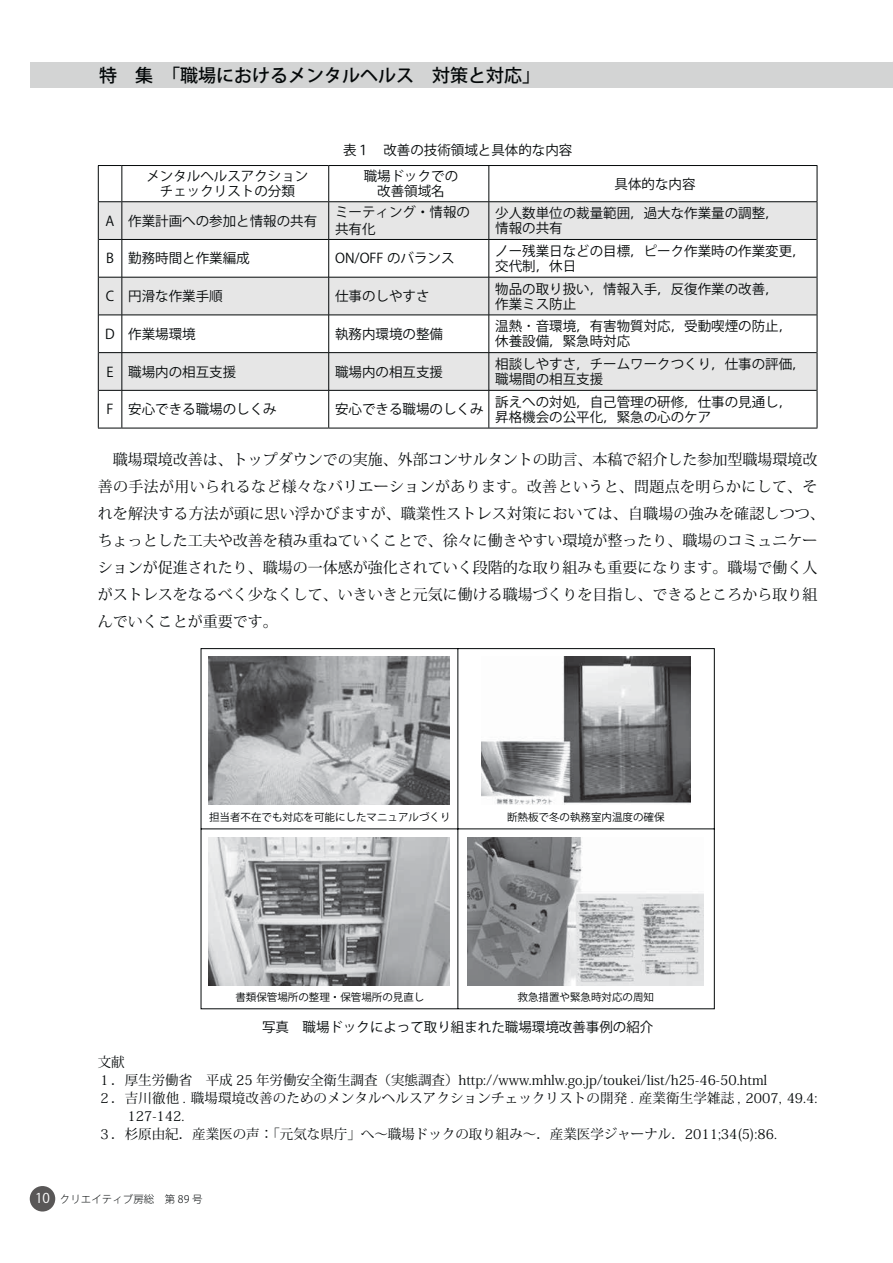
<style>
.page{position:relative;width:893px;height:1263px;background:#fff}
.page>*{position:absolute;margin:0;border:0;box-sizing:border-box;transform-origin:0 0}
.t1{font:18px "Koz Go Pr 6 N Medium 90 msp RKSJ H";color:#040809}
.t2{font:15px/27px "Koz Min Pro Regular 90 msp RKSJ H";color:#040809}
.t3{font:13.5px/15px "Koz Go Pr 6 N Regular 90 msp RKSJ H";color:#040809}
.t4{font:13.5px "Koz Min Pr 6 N Regular 90 msp RKSJ H";color:#040809}
.t5{font:10.5px "Koz Go Pr 6 N Regular 90 msp RKSJ H";color:#040809}
.t6{font:10.5px "Koz Go Pr 6 N Light 90 msp RKSJ H";color:#040809}
.s1{font-family:"Koz Go Pr 6 N Regular 90 msp RKSJ H";font-size:13.5px;color:#fff}
</style>
<div class="page">
<div style="left:30px;top:1186px;width:25px;height:26px;background:#595757;border-radius:50%"></div>
<div style="left:30px;top:62px;width:863px;height:25px;background:#d3d4d4"></div>
<svg style="left:99px;top:202px;width:718px;height:188px;fill:#e6e6e6"></svg>
<svg style="left:98px;top:165px;width:24px;height:1px"></svg>
<hr style="left:98px;top:166px;width:1px;height:35px;background:#040809">
<hr style="left:122px;top:165px;width:207px;height:1px;background:#040809">
<hr style="left:329px;top:165px;width:488px;height:1px;background:#040809">
<hr style="left:817px;top:166px;width:1px;height:35px;background:#040809">
<hr style="left:98px;top:202px;width:1px;height:37px;background:#040809">
<hr style="left:817px;top:202px;width:1px;height:37px;background:#040809">
<hr style="left:98px;top:239px;width:1px;height:38px;background:#040809">
<hr style="left:817px;top:239px;width:1px;height:38px;background:#040809">
<hr style="left:98px;top:277px;width:1px;height:38px;background:#040809">
<hr style="left:817px;top:277px;width:1px;height:38px;background:#040809">
<hr style="left:98px;top:315px;width:1px;height:38px;background:#040809">
<hr style="left:817px;top:315px;width:1px;height:38px;background:#040809">
<hr style="left:98px;top:353px;width:1px;height:37px;background:#040809">
<hr style="left:817px;top:353px;width:1px;height:37px;background:#040809">
<hr style="left:98px;top:390px;width:1px;height:38px;background:#040809">
<hr style="left:817px;top:390px;width:1px;height:38px;background:#040809">
<svg style="left:98px;top:428px;width:24px;height:1px"></svg>
<hr style="left:122px;top:428px;width:207px;height:1px;background:#040809">
<hr style="left:329px;top:428px;width:488px;height:1px;background:#040809">
<hr style="left:122px;top:166px;width:1px;height:35px;background:#040809">
<hr style="left:328px;top:166px;width:1px;height:35px;background:#040809">
<hr style="left:489px;top:166px;width:1px;height:35px;background:#040809">
<hr style="left:122px;top:202px;width:1px;height:37px;background:#040809">
<hr style="left:328px;top:202px;width:1px;height:37px;background:#040809">
<hr style="left:489px;top:202px;width:1px;height:37px;background:#040809">
<svg style="left:99px;top:239px;width:23px;height:1px"></svg>
<hr style="left:122px;top:239px;width:207px;height:1px;background:#040809">
<hr style="left:122px;top:240px;width:1px;height:37px;background:#040809">
<hr style="left:329px;top:239px;width:160px;height:1px;background:#040809">
<hr style="left:328px;top:240px;width:1px;height:37px;background:#040809">
<hr style="left:489px;top:239px;width:328px;height:1px;background:#040809">
<hr style="left:489px;top:240px;width:1px;height:37px;background:#040809">
<svg style="left:99px;top:277px;width:23px;height:1px"></svg>
<hr style="left:122px;top:277px;width:207px;height:1px;background:#040809">
<hr style="left:122px;top:277px;width:1px;height:38px;background:#040809">
<hr style="left:329px;top:277px;width:160px;height:1px;background:#040809">
<hr style="left:328px;top:277px;width:1px;height:38px;background:#040809">
<hr style="left:489px;top:277px;width:328px;height:1px;background:#040809">
<hr style="left:489px;top:277px;width:1px;height:38px;background:#040809">
<svg style="left:99px;top:315px;width:23px;height:1px"></svg>
<hr style="left:122px;top:315px;width:207px;height:1px;background:#040809">
<hr style="left:122px;top:315px;width:1px;height:37px;background:#040809">
<hr style="left:329px;top:315px;width:160px;height:1px;background:#040809">
<hr style="left:328px;top:315px;width:1px;height:37px;background:#040809">
<hr style="left:489px;top:315px;width:328px;height:1px;background:#040809">
<hr style="left:489px;top:315px;width:1px;height:37px;background:#040809">
<svg style="left:99px;top:352px;width:23px;height:1px"></svg>
<hr style="left:122px;top:352px;width:207px;height:1px;background:#040809">
<hr style="left:122px;top:353px;width:1px;height:37px;background:#040809">
<hr style="left:329px;top:352px;width:160px;height:1px;background:#040809">
<hr style="left:328px;top:353px;width:1px;height:37px;background:#040809">
<hr style="left:489px;top:352px;width:328px;height:1px;background:#040809">
<hr style="left:489px;top:353px;width:1px;height:37px;background:#040809">
<svg style="left:99px;top:390px;width:23px;height:1px"></svg>
<hr style="left:122px;top:390px;width:207px;height:1px;background:#040809">
<hr style="left:122px;top:391px;width:1px;height:37px;background:#040809">
<hr style="left:329px;top:390px;width:160px;height:1px;background:#040809">
<hr style="left:328px;top:391px;width:1px;height:37px;background:#040809">
<hr style="left:489px;top:390px;width:328px;height:1px;background:#040809">
<hr style="left:489px;top:391px;width:1px;height:37px;background:#040809">
<svg style="left:98px;top:201px;width:24px;height:1px"></svg>
<hr style="left:122px;top:201px;width:207px;height:1px;background:#040809">
<hr style="left:329px;top:201px;width:488px;height:1px;background:#040809">
<svg style="left:200px;top:648px;width:515px;height:361px"></svg>
<img style="left:208px;top:656px;width:242px;height:149px">
<img style="left:208px;top:837px;width:242px;height:149px">
<img style="left:481px;top:656px;width:209px;height:149px">
<img style="left:468px;top:837px;width:235px;height:149px">
<h1 class="t1" style="left:99px;top:68px;width:442px">特　集　「職場におけるメンタルヘルス　対策と対応」</h1>
<p class="t3" style="left:343px;top:144px;width:231px">表１　改善の技術領域と具体的な内容</p>
<p class="t3" style="left:146px;top:171px;width:163px;text-align:center">メンタルヘルスアクションチェックリストの分類</p>
<p class="t3" style="left:364px;top:171px;width:96px;text-align:center">職場ドックでの改善領域名</p>
<p class="t3" style="left:614px;top:178px;width:82px">具体的な内容</p>
<p class="t3" style="left:106px;top:215px;width:213px">A 作業計画への参加と情報の共有</p>
<p class="t3" style="left:335px;top:206px;width:136px;line-height:16.5px">ミーティング・情報の共有化</p>
<p class="t3" style="left:495px;top:207px;width:285px">少人数単位の裁量範囲，過大な作業量の調整，情報の共有</p>
<p class="t3" style="left:106px;top:253px;width:145px">B 勤務時間と作業編成</p>
<p class="t3" style="left:335px;top:253px;width:121px">ON/OFF のバランス</p>
<p class="t3" style="left:495px;top:245px;width:312px">ノー残業日などの目標，ピーク作業時の作業変更，交代制，休日</p>
<p class="t3" style="left:106px;top:290px;width:118px">C 円滑な作業手順</p>
<p class="t3" style="left:335px;top:290px;width:96px">仕事のしやすさ</p>
<p class="t3" style="left:495px;top:283px;width:285px">物品の取り扱い，情報入手，反復作業の改善，作業ミス防止</p>
<p class="t3" style="left:105px;top:328px;width:92px">D 作業場環境</p>
<p class="t3" style="left:335px;top:328px;width:109px">執務内環境の整備</p>
<p class="t3" style="left:495px;top:321px;width:298px">温熱･音環境，有害物質対応，受動喫煙の防止，休養設備，緊急時対応</p>
<p class="t3" style="left:107px;top:366px;width:131px">E 職場内の相互支援</p>
<p class="t3" style="left:335px;top:366px;width:109px">職場内の相互支援</p>
<p class="t3" style="left:495px;top:358px;width:312px">相談しやすさ，チームワークつくり，仕事の評価，職場間の相互支援</p>
<p class="t3" style="left:107px;top:404px;width:172px">F 安心できる職場のしくみ</p>
<p class="t3" style="left:335px;top:404px;width:150px">安心できる職場のしくみ</p>
<p class="t3" style="left:495px;top:396px;width:298px">訴えへの対処，自己管理の研修，仕事の見通し，昇格機会の公平化，緊急の心のケア</p>
<p class="t2" style="left:98px;top:447px;width:728px">　職場環境改善は、トップダウンでの実施、外部コンサルタントの助言、本稿で紹介した参加型職場環境改善の手法が用いられるなど様々なバリエーションがあります。改善というと、問題点を明らかにして、それを解決する方法が頭に思い浮かびますが、職業性ストレス対策においては、自職場の強みを確認しつつ、ちょっとした工夫や改善を積み重ねていくことで、徐々に働きやすい環境が整ったり、職場のコミュニケーションが促進されたり、職場の一体感が強化されていく段階的な取り組みも重要になります。職場で働く人がストレスをなるべく少なくして、いきいきと元気に働ける職場づくりを目指し、できるところから取り組んでいくことが重要です。</p>
<p class="t5" style="left:209px;top:813px;width:243px">担当者不在でも対応を可能にしたマニュアルづくり</p>
<p class="t5" style="left:507px;top:813px;width:159px">断熱板で冬の執務室内温度の確保</p>
<p class="t5" style="left:235px;top:993px;width:190px">書類保管場所の整理・保管場所の見直し</p>
<p class="t5" style="left:517px;top:993px;width:138px">救急措置や緊急時対応の周知</p>
<p class="t3" style="left:262px;top:1021px;width:393px">写真　職場ドックによって取り組まれた職場環境改善事例の紹介</p>
<p class="t4" style="left:98px;top:1056px;width:28px">文献</p>
<p class="t4" style="left:98px;top:1074px;width:671px">１．厚生労働省　平成 25 年労働安全衛生調査（実態調査）http://www.mhlw.go.jp/toukei/list/h25-46-50.html</p>
<p class="t4" style="left:98px;top:1092px;width:721px">２．吉川徹他 . 職場環境改善のためのメンタルヘルスアクションチェックリストの開発 . 産業衛生学雑誌 , 2007, 49.4:</p>
<p class="t4" style="left:128px;top:1110px;width:58px">127-142.</p>
<p class="t4" style="left:98px;top:1128px;width:681px">３．杉原由紀．産業医の声：「元気な県庁」へ～職場ドックの取り組み～．産業医学ジャーナル．2011;34(5):86.</p>
<p class="t6" style="left:35px;top:1195px;width:169px"><span class="s1">10</span> クリエイティブ房総　第 89 号</p>
</div>
